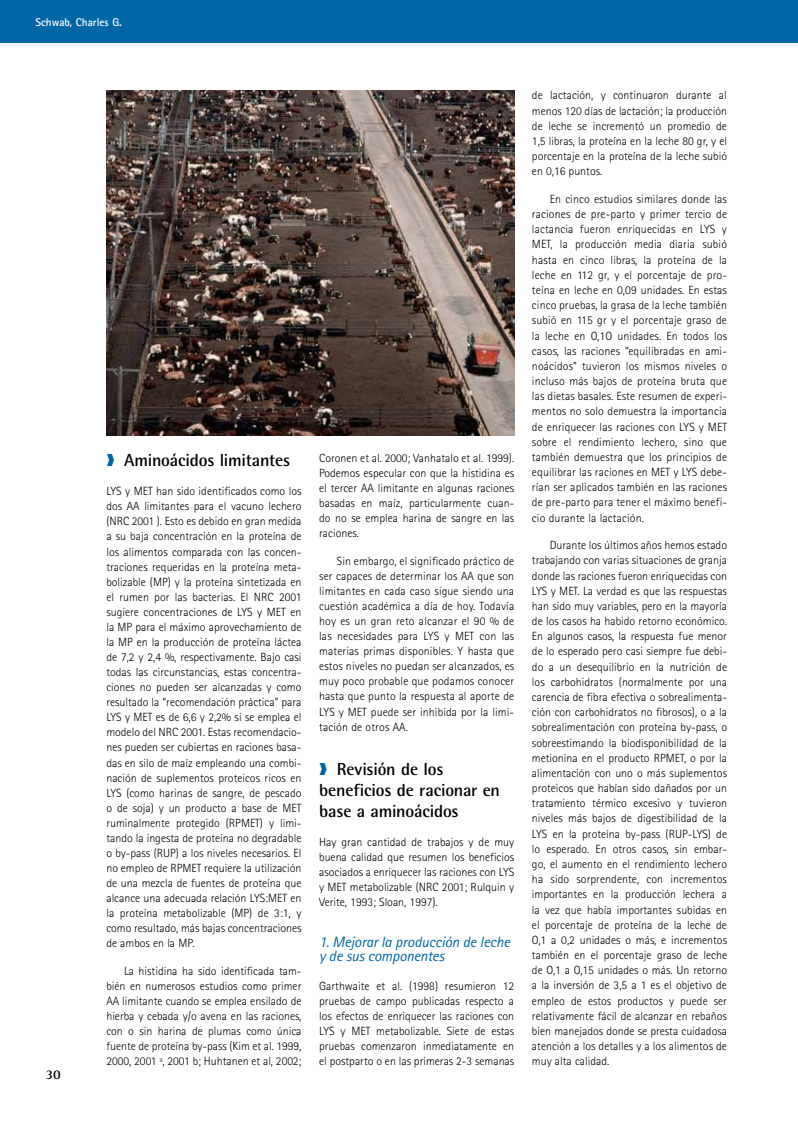
<style>
.page{position:relative;width:798px;height:1134px;background:#fff}
.page>*{position:absolute;margin:0;border:0;box-sizing:border-box;transform-origin:0 0}
.t1{font:700 17.5px/21.1px "Rotis Semi Sans";letter-spacing:-.01em;color:#000}
.t2{font:italic 15px/13.9px "Rotis Sans Serif";letter-spacing:-.01em;color:#0066a6}
.t3{font:700 13.75px "Rotis Serif";color:#000}
.t4{font:300 11.88px/15.1px "Rotis Sans Serif";color:#000;text-align:justify}
.t5{font:700 11.25px "Rotis Sans Serif";color:#fff}
.s1{color:#0066a6}
</style>
<div class="page">
<div style="left:0;top:0;width:797px;height:43px;background:#0066a6"></div>
<img style="left:106px;top:90px;width:408px;height:345px">
<p class="t5" style="left:35px;top:15px;width:88px">Schwab, Charles G.</p>
<p class="t3" style="left:46px;top:1066px;width:17px">30</p>
<h1 class="t1" style="left:106px;top:449px;width:185px"><span class="s1">❱</span> Aminoácidos limitantes</h1>
<p class="t4" style="left:106px;top:484px;width:196px">LYS y M ET han sido identificados como los dos AA limitantes para el vacuno lechero (NRC 2001 ). Esto es debido en gran medida a su baja concentración en la proteína de los alimentos comparada con las concen&shy;traciones requeridas en la proteína meta&shy;bolizable (M P) y la proteína sintetizada en el rumen por las bacterias. El NRC 2001 sugiere concentraciones de LYS y M ET en la M P para el máximo aprovechamiento de la M P en la producción de proteína láctea de 7,2 y 2,4 %, respectivamente. Bajo casi todas las circunstancias, estas concentra&shy;ciones no pueden ser alcanzadas y como resultado la “recomendación práctica” para LYS y M ET es de 6,6 y 2,2% si se emplea el modelo del NRC 2001. Estas recomendacio&shy;nes pueden ser cubiertas en raciones basa&shy;das en silo de maíz empleando una combi&shy;nación de suplementos proteicos ricos en LYS (como harinas de sangre, de pescado o de soja) y un producto a base de M ET ruminalmente protegido (R PM ET) y limi&shy;tando la ingesta de proteína no degradable o by-pass (RU P) a los niveles necesarios. El no empleo de RPM ET requiere la utilización de una mezcla de fuentes de proteína que alcance una adecuada relación LYS:M ET en la proteína metabolizable (M P) de 3:1, y como resultado, más bajas concentraciones de ambos en la M P.</p>
<p class="t4" style="left:106px;top:963px;width:196px;text-indent:18px">La histidina ha sido identificada tam&shy;bién en numerosos estudios como primer AA limitante cuando se emplea ensilado de hierba y cebada y/o avena en las raciones, con o sin harina de plumas como única fuente de proteína by-pass (Kim et al. 1999, 2000, 2001 ª, 2001 b; Huhtanen et al, 2002;</p>
<p class="t4" style="left:319px;top:450px;width:196px">Coronen et al. 2000; Vanhatalo et al. 1999).<br>Podemos especular con que la histidina es el tercer AA limitante en algunas raciones basadas en maíz, particularmente cuan&shy;do no se emplea harina de sangre en las raciones.</p>
<p class="t4" style="left:319px;top:553px;width:196px;text-indent:18px">Sin embargo, el significado práctico de ser capaces de determinar los AA que son limitantes en cada caso sigue siendo una cuestión académica a día de hoy. Todavía hoy es un gran reto alcanzar el 90 % de las necesidades para LYS y M ET con las materias primas disponibles. Y hasta que estos niveles no puedan ser alcanzados, es muy poco probable que podamos conocer hasta que punto la respuesta al aporte de LYS y M ET puede ser inhibida por la limi&shy;tación de otros AA.</p>
<h1 class="t1" style="left:319px;top:758px;width:182px"><span class="s1">❱</span> Revisión de los beneficios de racionar en base a aminoácidos</h1>
<p class="t4" style="left:319px;top:834px;width:196px">Hay gran cantidad de trabajos y de muy buena calidad que resumen los beneficios asociados a enriquecer las raciones con LYS y M ET metabolizable (NRC 2001; Rulquin y Verite, 1993; Sloan, 1997).</p>
<p class="t2" style="left:319px;top:935px;width:192px">1. Mejorar la producción de leche y de sus componentes</p>
<p class="t4" style="left:319px;top:978px;width:196px">Garthwaite et al. (1998) resumieron 12 pruebas de campo publicadas respecto a los efectos de enriquecer las raciones con LYS y M ET metabolizable. Siete de estas pruebas comenzaron inmediatamente en el postparto o en las primeras 2-3 semanas</p>
<p class="t4" style="left:531px;top:88px;width:196px">de lactación, y continuaron durante al menos 120 días de lactación; la producción de leche se incrementó un promedio de 1,5 libras, la proteína en la leche 80 gr, y el porcentaje en la proteína de la leche subió en 0,16 puntos.</p>
<p class="t4" style="left:531px;top:191px;width:196px;text-indent:18px">En cinco estudios similares donde las raciones de pre-parto y primer tercio de lactancia fueron enriquecidas en LYS y M ET, la producción media diaria subió hasta en cinco libras, la proteína de la leche en 112 gr, y el porcentaje de pro&shy;teína en leche en 0,09 unidades. En estas cinco pruebas, la grasa de la leche también subió en 115 gr y el porcentaje graso de la leche en O,1O unidades. En todos los casos, las raciones “equilibradas en ami&shy;noácidos” tuvieron los mismos niveles o incluso más bajos de proteína bruta que las dietas basales. Este resumen de experi&shy;mentos no solo demuestra la importancia de enriquecer las raciones con LYS y M ET sobre el rendimiento lechero, sino que también demuestra que los principios de equilibrar las raciones en M ET y LYS debe&shy;rían ser aplicados también en las raciones de pre-parto para tener el máximo benefi&shy;cio durante la lactación.</p>
<p class="t4" style="left:531px;top:538px;width:196px;text-indent:18px">Durante los últimos años hemos estado trabajando con varias situaciones de granja donde las raciones fueron enriquecidas con LYS y M ET. La verdad es que las respuestas han sido muy variables, pero en la mayoría de los casos ha habido retorno económico.<br>En algunos casos, la respuesta fue menor de lo esperado pero casi siempre fue debi&shy;do a un desequilibrio en la nutrición de los carbohidratos (normalmente por una carencia de fibra efectiva o sobrealimenta&shy;ción con carbohidratos no fibrosos), o a la sobrealimentación con proteína by-pass, o sobreestimando la biodisponibilidad de la metionina en el producto R PM ET, o por la alimentación con uno o más suplementos proteicos que habían sido dañados por un tratamiento térmico excesivo y tuvieron niveles más bajos de digestibilidad de la LYS en la proteína by-pass (RU P-LYS) de lo esperado. En otros casos, sin embar&shy;go, el aumento en el rendimiento lechero ha sido sorprendente, con incrementos importantes en la producción lechera a la vez que había importantes subidas en el porcentaje de proteína de la leche de O,1 a 0,2 unidades o más, e incrementos también en el porcentaje graso de leche de O,1 a O,15 unidades o más. U n retorno a la inversión de 3,5 a 1 es el objetivo de empleo de estos productos y puede ser relativamente fácil de alcanzar en rebaños bien manejados donde se presta cuidadosa atención a los detalles y a los alimentos de muy alta calidad.</p>
</div>
